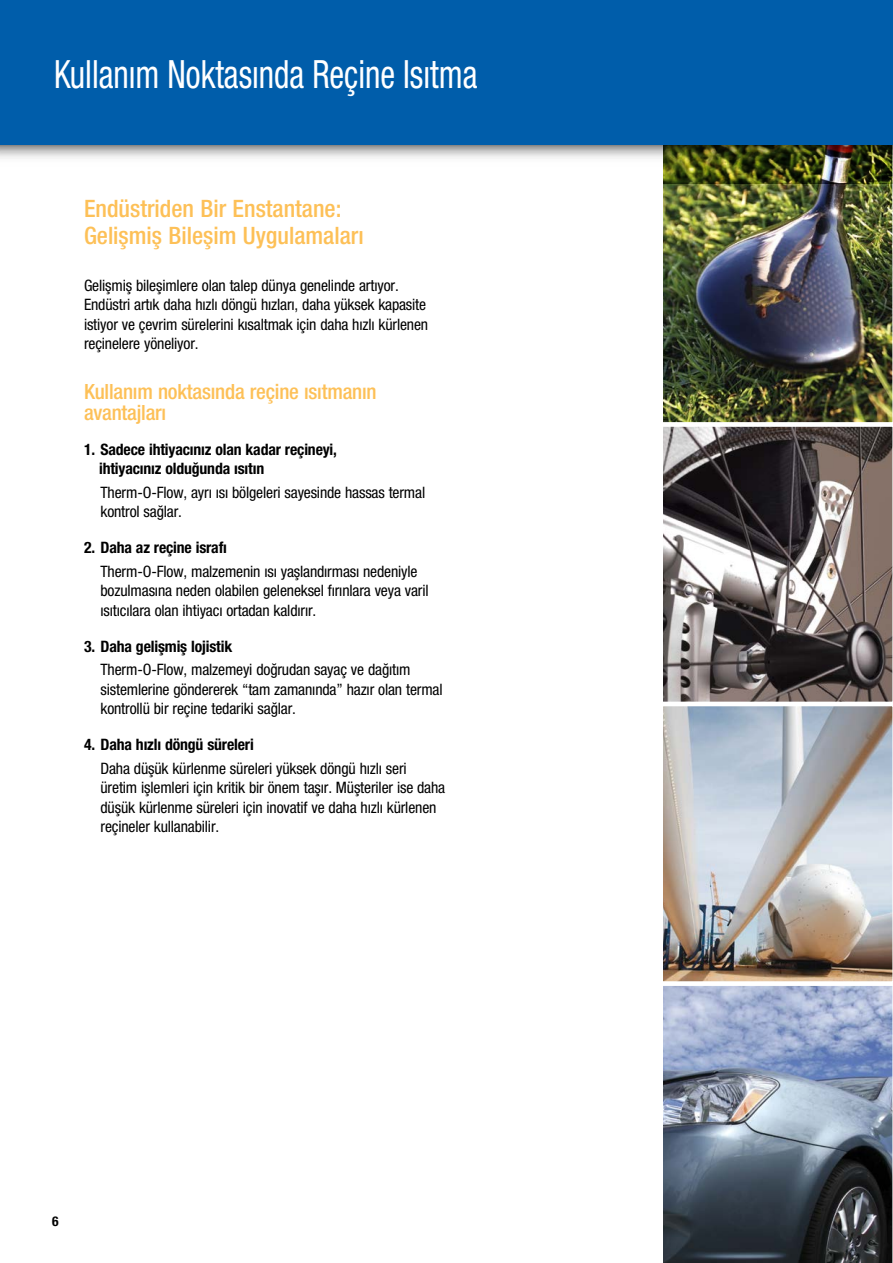
<style>
.page{position:relative;width:893px;height:1263px;background:#fff}
.page>*{position:absolute;margin:0;border:0;box-sizing:border-box;transform-origin:0 0}
.t1{font:condensed 39px "Helvetica Neue LTCE";color:#fff;scale:.85 1}
.t2{font:500 condensed 24px/27px "Helvetica Neue LTCE";color:#fdc057}
.t3{font:500 condensed 21px/21px "Helvetica Neue LTCE";letter-spacing:-.01em;color:#fdc057}
.t4{font:condensed 15.75px/19.5px "Helvetica Neue LTCE";letter-spacing:-.01em;color:#000}
.t5{font:700 condensed 15.75px/19.5px "Helvetica Neue LTCE";letter-spacing:-.01em;color:#000}
.t6{font:700 condensed 13.5px "Helvetica Neue LT Std";color:#000}
</style>
<div class="page">
<img style="left:663px;top:183px;width:230px;height:239px">
<svg style="left:663px;top:422px;width:230px;height:280px;background:#706967"></svg>
<svg style="left:663px;top:986px;width:230px;height:277px;background:#707c8f"></svg>
<img style="left:663px;top:706px;width:230px;height:276px">
<img style="left:0;top:145px;width:893px;height:38px">
<div style="left:0;top:0;width:893px;height:145px;background:#005daa"></div>
<h1 class="t1" style="left:54px;top:52px;width:500px">Kullanım Noktasında Reçine Isıtma</h1>
<h2 class="t2" style="left:84px;top:195px;width:281px">Endüstriden Bir Enstantane:<br>Gelişmiş Bileşim Uygulamaları</h2>
<p class="t4" style="left:84px;top:276px;width:346px">Gelişmiş bileşimlere olan talep dünya genelinde artıyor.<br>Endüstri artık daha hızlı döngü hızları, daha yüksek kapasite istiyor ve çevrim sürelerini kısaltmak için daha hızlı kürlenen reçinelere yöneliyor.</p>
<h3 class="t3" style="left:84px;top:380px;width:294px">Kullanım noktasında reçine ısıtmanın avantajları</h3>
<p class="t5" style="left:99px;top:439px;width:239px;text-indent:-15px">1. Sadece ihtiyacınız olan kadar reçineyi, ihtiyacınız olduğunda ısıtın</p>
<p class="t4" style="left:101px;top:482px;width:326px">Therm-O-Flow, ayrı ısı bölgeleri sayesinde hassas termal kontrol sağlar.</p>
<p class="t5" style="left:84px;top:537px;width:144px">2. Daha az reçine israfı</p>
<p class="t4" style="left:101px;top:561px;width:330px">Therm-O-Flow, malzemenin ısı yaşlandırması nedeniyle bozulmasına neden olabilen geleneksel fırınlara veya varil ısıtıcılara olan ihtiyacı ortadan kaldırır.</p>
<p class="t5" style="left:84px;top:636px;width:150px">3. Daha gelişmiş lojistik</p>
<p class="t4" style="left:101px;top:660px;width:344px">Therm-O-Flow, malzemeyi doğrudan sayaç ve dağıtım sistemlerine göndererek “tam zamanında” hazır olan termal kontrollü bir reçine tedariki sağlar.</p>
<p class="t5" style="left:84px;top:734px;width:171px">4. Daha hızlı döngü süreleri</p>
<p class="t4" style="left:101px;top:758px;width:346px">Daha düşük kürlenme süreleri yüksek döngü hızlı seri üretim işlemleri için kritik bir önem taşır. Müşteriler ise daha düşük kürlenme süreleri için inovatif ve daha hızlı kürlenen reçineler kullanabilir.</p>
<p class="t6" style="left:52px;top:1213px;width:8px">6</p>
</div>
